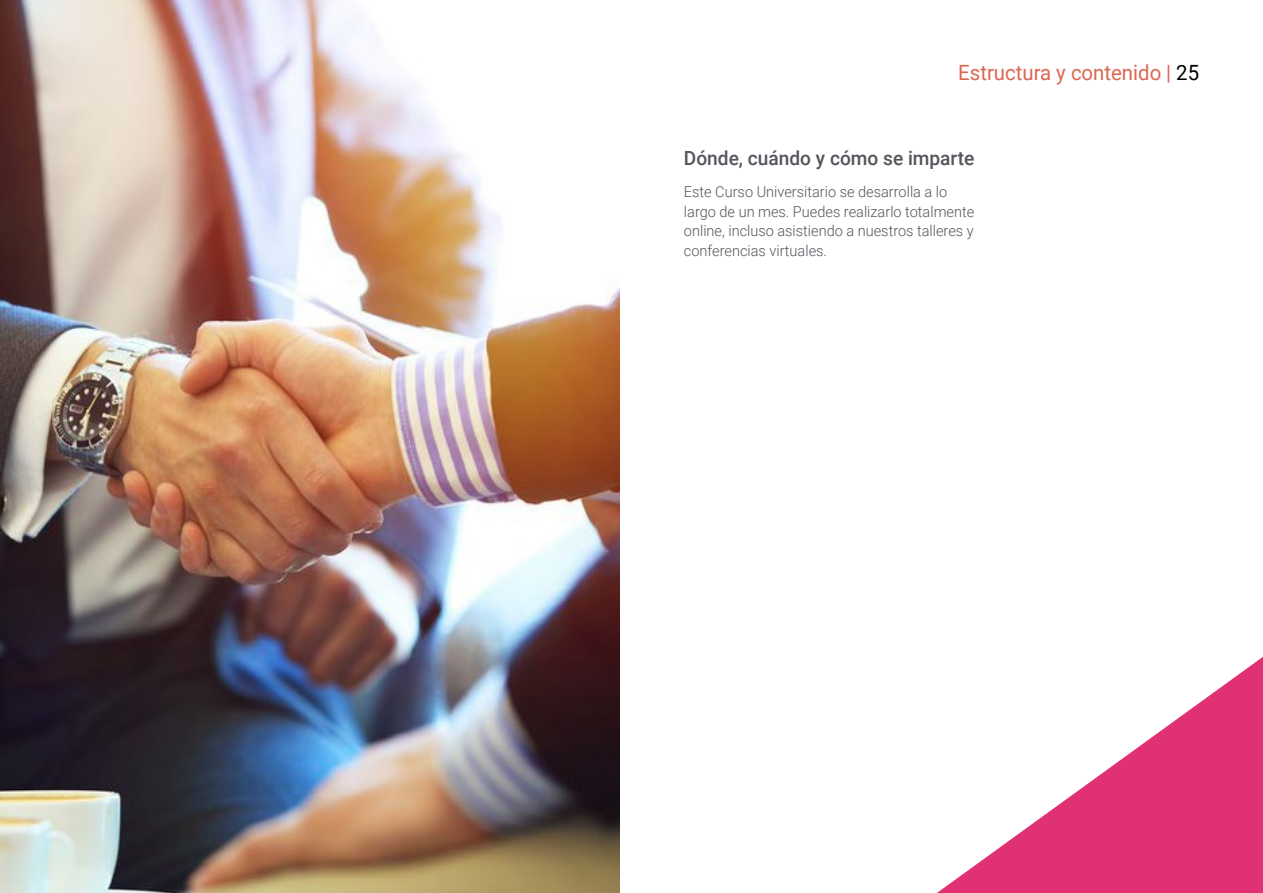
<style>
.page{position:relative;width:1263px;height:893px;background:#fff}
.page>*{position:absolute;margin:0;border:0;box-sizing:border-box;transform-origin:0 0}
.t1{font:21px "Roboto";color:#dd6652}
.t2{font:500 19.5px "Roboto";color:#52555b}
.t3{font:300 15px/19.5px "Roboto";color:#52555b}
.s1{color:#000}
</style>
<div class="page">
<svg style="left:937px;top:657px;width:326px;height:236px"></svg>
<img style="left:0;top:0;width:620px;height:893px">
<h1 class="t1" style="left:958px;top:57px;width:242px">Estructura y contenido | <span class="s1">25</span></h1>
<h2 class="t2" style="left:684px;top:144px;width:292px">Dónde, cuándo y cómo se imparte</h2>
<p class="t3" style="left:684px;top:182px;width:292px">Este Curso Universitario se desarrolla a lo largo de un mes. Puedes realizarlo totalmente online, incluso asistiendo a nuestros talleres y conferencias virtuales.</p>
</div>
